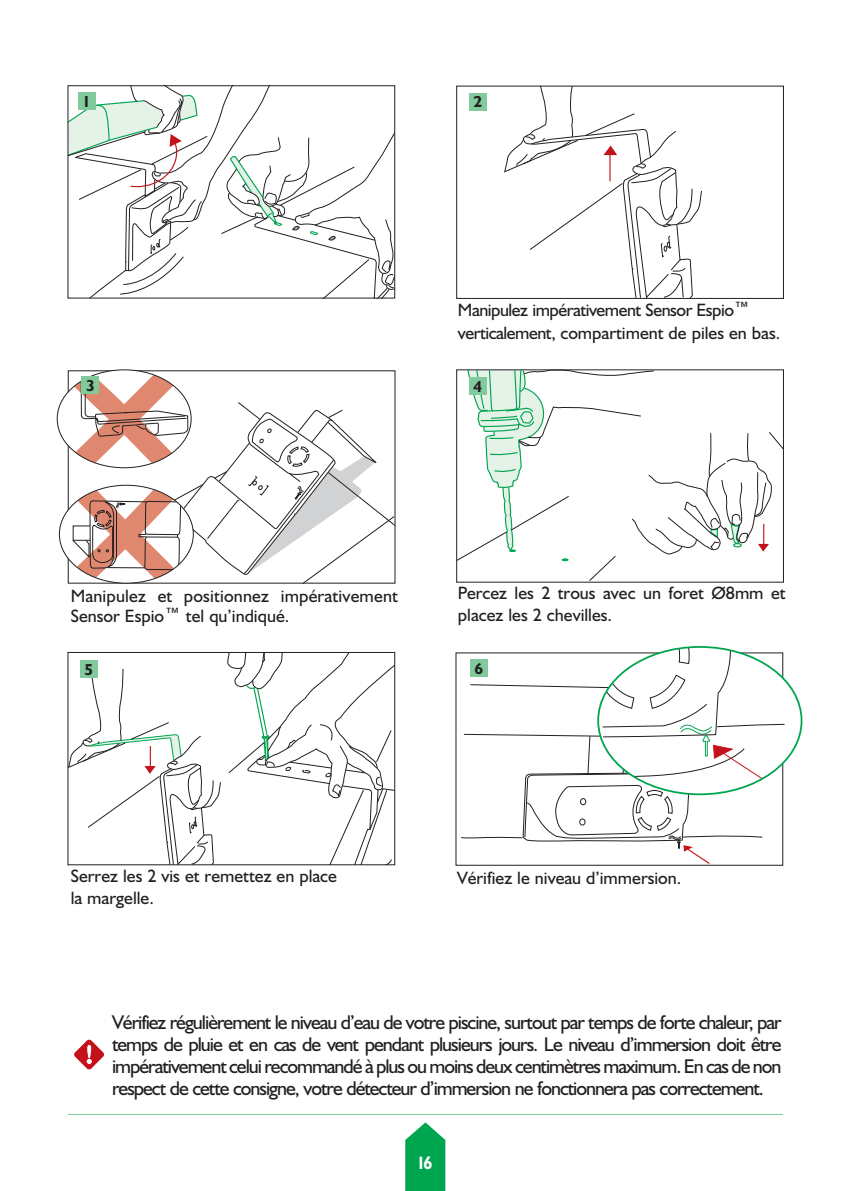
<style>
.page{position:relative;width:851px;height:1191px;background:#fff}
.page>*{position:absolute;margin:0;border:0;box-sizing:border-box;transform-origin:0 0}
.t1{font:20px/22px "Humanist 521 BT";letter-spacing:-.05em;color:#231f20;text-align:justify}
.t2{font:18px/21.6px "Humanist 521 BT";color:#231f20}
.t3{font:18px/22.6px "Humanist 521 BT";letter-spacing:-.025em;color:#231f20}
.t4{font:700 condensed 18px "Humanist 521 BT";color:#fff}
.t5{font:700 16px "Humanist 521 BT";color:#231f20}
.s1{font-size:20px}
</style>
<div class="page">
<svg style="left:68px;top:86px;width:326px;height:212px"></svg>
<svg style="left:460px;top:647px;width:325px;height:218px"></svg>
<svg style="left:72px;top:370px;width:324px;height:214px"></svg>
<svg style="left:456px;top:369px;width:327px;height:212px"></svg>
<svg style="left:503px;top:85px;width:199px;height:214px"></svg>
<svg style="left:227px;top:654px;width:166px;height:209px"></svg>
<div style="left:68px;top:652px;width:327px;height:213px;border:1px solid #231f20"></div>
<svg style="left:67px;top:668px;width:154px;height:198px"></svg>
<svg style="left:405px;top:1122px;width:40px;height:69px;background:#23b167"></svg>
<hr style="left:68px;top:1114px;width:714px;height:1px;background:#80ca9c">
<div style="left:78px;top:92px;width:17px;height:17px;background:#80ca9c"></div>
<div style="left:469px;top:93px;width:17px;height:17px;background:#80ca9c"></div>
<div style="left:82px;top:376px;width:17px;height:17px;background:#80ca9c"></div>
<div style="left:469px;top:378px;width:17px;height:17px;background:#80ca9c"></div>
<div style="left:80px;top:660px;width:17px;height:17px;background:#80ca9c"></div>
<div style="left:470px;top:659px;width:17px;height:17px;background:#80ca9c"></div>
<svg style="left:74px;top:1039px;width:31px;height:31px"></svg>
<p class="t5" style="left:82px;top:96px;width:10px">1</p>
<p class="t5" style="left:473px;top:96px;width:10px">2</p>
<p class="t3" style="left:458px;top:301px;width:324px">Manipulez impérativement Sensor Espio<span class="s1">™ </span>verticalement, compartiment de piles en bas.</p>
<p class="t5" style="left:86px;top:380px;width:10px">3</p>
<p class="t5" style="left:473px;top:381px;width:10px">4</p>
<p class="t2" style="left:71px;top:588px;width:329px;line-height:20px">Manipulez et positionnez impérativement<br>Sensor Espio<span class="s1">™</span> tel qu’indiqué.</p>
<p class="t2" style="left:458px;top:584px;width:329px">Percez les 2 trous avec un foret Ø8mm et placez les 2 chevilles.</p>
<p class="t5" style="left:84px;top:664px;width:10px">5</p>
<p class="t5" style="left:474px;top:663px;width:10px">6</p>
<p class="t2" style="left:71px;top:867px;width:268px">Serrez les 2 vis et remettez en place la margelle.</p>
<p class="t2" style="left:457px;top:868px;width:226px">Vérifiez le niveau d’immersion.</p>
<p class="t1" style="left:112px;top:1013px;width:670px">Vérifiez régulièrement le niveau d’eau de votre piscine, surtout par temps de forte chaleur, par temps de pluie et en cas de vent pendant plusieurs jours. Le niveau d’immersion doit être impérativement celui recommandé à plus ou moins deux centimètres maximum. En cas de non respect de cette consigne, votre détecteur d’immersion ne fonctionnera pas correctement.</p>
<p class="t4" style="left:418px;top:1157px;width:15px">16</p>
</div>
